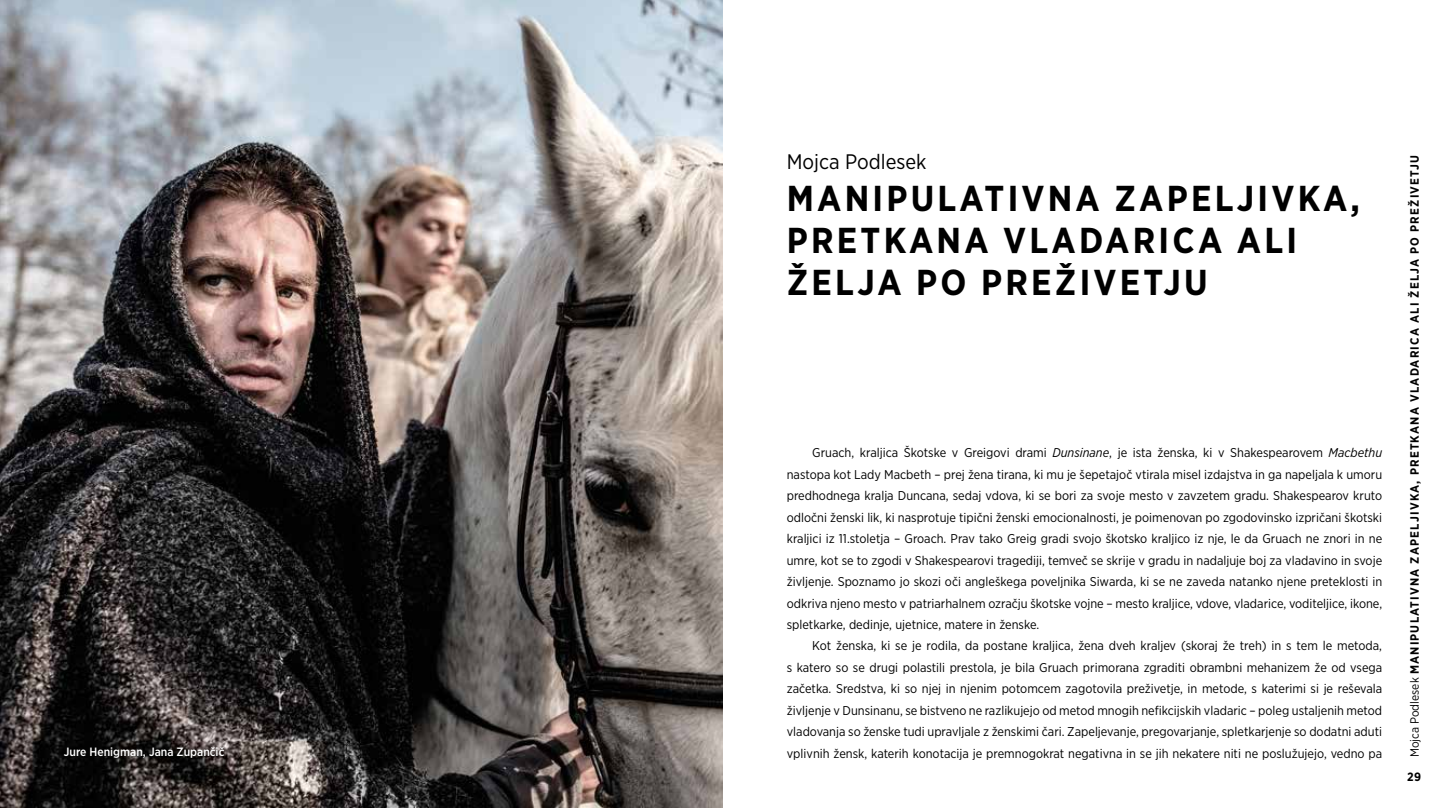
<style>
.page{position:relative;width:1446px;height:808px;background:#fff}
.page>*{position:absolute;margin:0;border:0;box-sizing:border-box;transform-origin:0 0}
.t1{font:700 36px/42px "Gotham Narrow";letter-spacing:.09em;color:#000}
.t2{font:21px "Gotham Narrow";color:#000}
.t3{font:12.75px/21.5px "Gotham Narrow";color:#000;text-align:justify}
.t4{font:700 12px "Gotham Narrow";letter-spacing:.1em;color:#000}
.t5{font:500 12px "Gotham Narrow";color:#fff}
.s1{font-style:italic}
.s2{font-weight:400}
</style>
<div class="page">
<img style="left:0;top:0;width:723px;height:808px">
<p class="t5" style="left:64px;top:744px;width:162px">Jure Henigman, Jana Zupančič</p>
<h2 class="t2" style="left:787px;top:149px;width:141px">Mojca Podlesek</h2>
<h1 class="t1" style="left:787px;top:177px;width:575px">MANIPULATIVNA ZAPELJIVKA,<br>PRETKANA VLADARICA ALI<br>ŽELJA PO PREŽIVETJU</h1>
<p class="t3" style="left:787px;top:442px;width:597px;text-indent:26px">Gruach, kraljica Škotske v Greigovi drami <span class="s1">Dunsinane</span>, je ista ženska, ki v Shakespearovem <span class="s1">Macbethu </span>nastopa kot Lady Macbeth – prej žena tirana, ki mu je šepetajoč vtirala misel izdajstva in ga napeljala k umoru predhodnega kralja Duncana, sedaj vdova, ki se bori za svoje mesto v zavzetem gradu. Shakespearov kruto odločni ženski lik, ki nasprotuje tipični ženski emocionalnosti, je poimenovan po zgodovinsko izpričani škotski kraljici iz 11.stoletja – Groach. Prav tako Greig gradi svojo škotsko kraljico iz nje, le da Gruach ne znori in ne umre, kot se to zgodi v Shakespearovi tragediji, temveč se skrije v gradu in nadaljuje boj za vladavino in svoje življenje. Spoznamo jo skozi oči angleškega poveljnika Siwarda, ki se ne zaveda natanko njene preteklosti in odkriva njeno mesto v patriarhalnem ozračju škotske vojne – mesto kraljice, vdove, vladarice, voditeljice, ikone, spletkarke, dedinje, ujetnice, matere in ženske.</p>
<p class="t3" style="left:787px;top:635px;width:597px;text-indent:26px">Kot ženska, ki se je rodila, da postane kraljica, žena dveh kraljev (skoraj že treh) in s tem le metoda, s katero so se drugi polastili prestola, je bila Gruach primorana zgraditi obrambni mehanizem že od vsega začetka. Sredstva, ki so njej in njenim potomcem zagotovila preživetje, in metode, s katerimi si je reševala življenje v Dunsinanu, se bistveno ne razlikujejo od metod mnogih nefikcijskih vladaric – poleg ustaljenih metod vladovanja so ženske tudi upravljale z ženskimi čari. Zapeljevanje, pregovarjanje, spletkarjenje so dodatni aduti vplivnih žensk, katerih konotacija je premnogokrat negativna in se jih nekatere niti ne poslužujejo, vedno pa</p>
<p class="t4" style="left:1407px;top:757px;width:604px;rotate:-90deg"><span class="s2">Mojca Podlesek</span> MANIPULATIVNA ZAPELJIVKA, PRETKANA VLADARICA ALI ŽELJA PO PREŽIVETJU</p>
<p class="t4" style="left:1407px;top:769px;width:16px">29</p>
</div>
